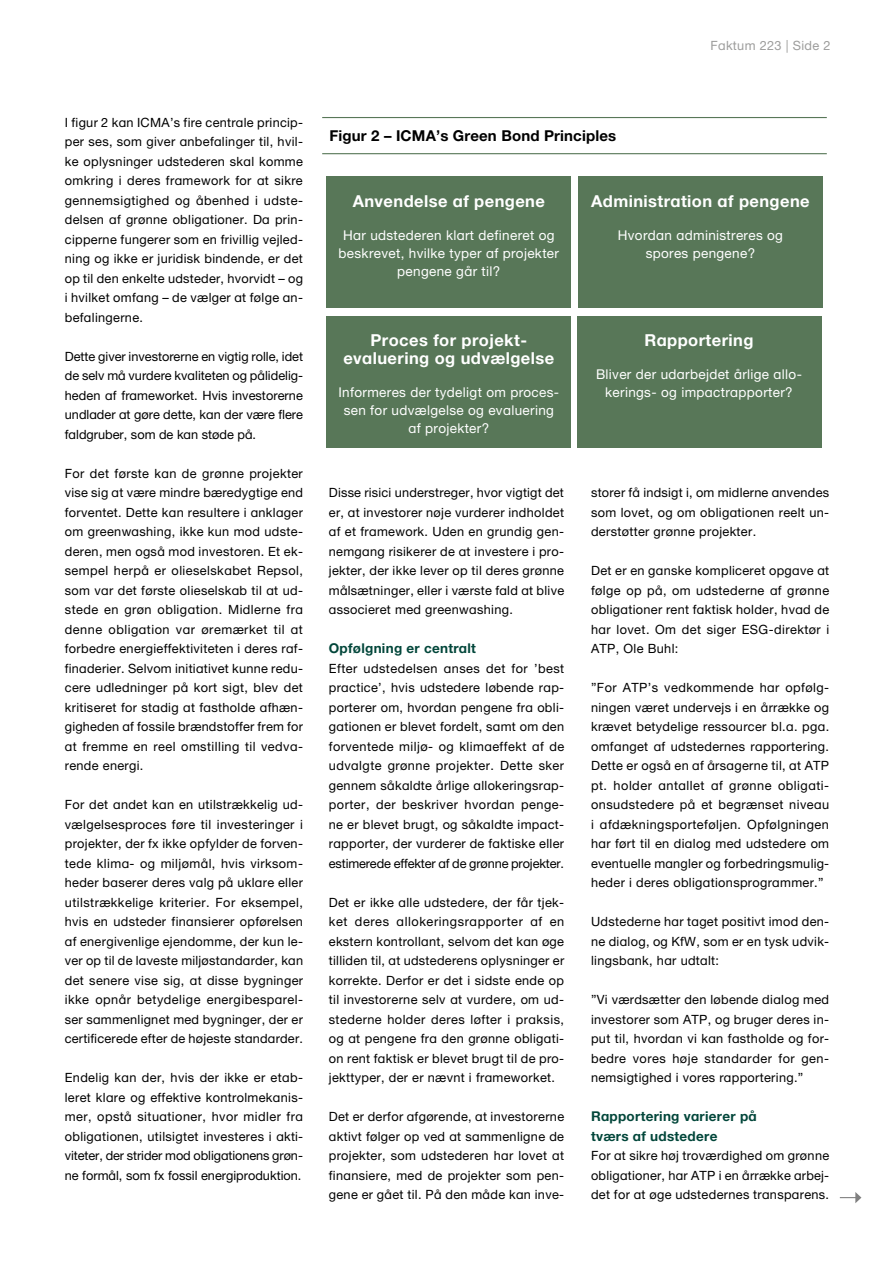
<style>
.page{position:relative;width:893px;height:1263px;background:#fff}
.page>*{position:absolute;margin:0;border:0;box-sizing:border-box;transform-origin:0 0}
.Faktum_Brød{font:700 16.5px/18px "Helvetica Neue ATP Body";letter-spacing:.025em;color:#fff;text-align:center}
.t1{font:700 15px "Helvetica Neue ATP Body";letter-spacing:.01em;color:#000}
.Faktum_Brød-2{font:13.5px/18px "Helvetica Neue ATP Body";letter-spacing:.025em;color:#fff;text-align:center}
.Mellemrubrik_H3{font:700 13.5px/19.5px "Helvetica Neue ATP Body";letter-spacing:.02em;color:#02463a}
.Faktum_Brød-3{font:12.75px/19.5px "Helvetica Neue ATP Body";letter-spacing:.025em;color:#000;text-align:justify}
.t2{font:12.75px "Helvetica Neue ATP Body";letter-spacing:.025em;color:#9d9d9c}
</style>
<div class="page">
<svg style="left:840px;top:1192px;width:21px;height:11px"></svg>
<hr style="left:322px;top:117px;width:505px;height:1px;background:#587758">
<hr style="left:322px;top:153px;width:505px;height:1px;background:#587758">
<div style="left:327px;top:176px;width:244px;height:132px;background:#587758"></div>
<div style="left:327px;top:316px;width:244px;height:132px;background:#587758"></div>
<div style="left:577px;top:316px;width:244px;height:132px;background:#587758"></div>
<div style="left:578px;top:176px;width:244px;height:132px;background:#587758"></div>
<p class="t2" style="left:710px;top:37px;width:122px">Faktum 223 | Side 2</p>
<p class="Faktum_Brød-3" style="left:65px;top:112px;width:240px">I figur 2 kan ICMA’s fire centrale princip&shy;per ses, som giver anbefalinger til, hvil&shy;ke oplysninger udstederen skal komme omkring i deres framework for at sikre gennemsigtighed og åbenhed i udste&shy;delsen af grønne obligationer. Da prin&shy;cipperne fungerer som en frivillig vejled&shy;ning og ikke er juridisk bindende, er det op til den enkelte udsteder, hvorvidt – og i hvilket omfang – de vælger at følge an&shy;befalingerne.</p>
<p class="Faktum_Brød-3" style="left:65px;top:346px;width:240px">Dette giver investorerne en vigtig rolle, idet de selv må vurdere kvaliteten og pålidelig&shy;heden af frameworket. Hvis investorerne undlader at gøre dette, kan der være flere faldgruber, som de kan støde på.</p>
<p class="Faktum_Brød-3" style="left:65px;top:463px;width:240px">For det første kan de grønne projekter vise sig at være mindre bæredygtige end forventet. Dette kan resultere i anklager om greenwashing, ikke kun mod udste&shy;deren, men også mod investoren. Et ek&shy;sempel herpå er olieselskabet Repsol, som var det første olieselskab til at ud&shy;stede en grøn obligation. Midlerne fra denne obligation var øremærket til at forbedre energieffektiviteten i deres raf&shy;finaderier. Selvom initiativet kunne redu&shy;cere udledninger på kort sigt, blev det kritiseret for stadig at fastholde afhæn&shy;gigheden af fossile brændstoffer frem for at fremme en reel omstilling til vedva&shy;rende energi.</p>
<p class="Faktum_Brød-3" style="left:65px;top:795px;width:240px">For det andet kan en utilstrækkelig ud&shy;vælgelsesproces føre til investeringer i projekter, der fx ikke opfylder de forven&shy;tede klima- og miljømål, hvis virksom&shy;heder baserer deres valg på uklare eller utilstrækkelige kriterier. For eksempel, hvis en udsteder finansierer opførelsen af energivenlige ejendomme, der kun le&shy;ver op til de laveste miljøstandarder, kan det senere vise sig, at disse bygninger ikke opnår betydelige energibesparel&shy;ser sammenlignet med bygninger, der er certificerede efter de højeste standarder.</p>
<p class="Faktum_Brød-3" style="left:65px;top:1068px;width:240px">Endelig kan der, hvis der ikke er etab&shy;leret klare og effektive kontrolmekanis&shy;mer, opstå situationer, hvor midler fra obligationen, utilsigtet investeres i akti&shy;viteter, der strider mod obligationens grøn&shy;ne formål, som fx fossil energiproduktion.</p>
<p class="t1" style="left:330px;top:126px;width:288px">Figur 2 – ICMA’s Green Bond Principles</p>
<p class="Faktum_Brød" style="left:353px;top:191px;width:194px">Anvendelse af pengene</p>
<p class="Faktum_Brød-2" style="left:339px;top:226px;width:222px">Har udstederen klart defineret og beskrevet, hvilke typer af projekter pengene går til?</p>
<p class="Faktum_Brød" style="left:343px;top:331px;width:212px">Proces for projekt&shy;evaluering og udvælgelse</p>
<p class="Faktum_Brød-2" style="left:338px;top:383px;width:222px">Informeres der tydeligt om proces&shy;sen for udvælgelse og evaluering af projekter?</p>
<p class="Faktum_Brød-3" style="left:329px;top:483px;width:237px">Disse risici understreger, hvor vigtigt det er, at investorer nøje vurderer indholdet af et framework. Uden en grundig gen&shy;nemgang risikerer de at investere i pro&shy;jekter, der ikke lever op til deres grønne målsætninger, eller i værste fald at blive associeret med greenwashing.</p>
<h3 class="Mellemrubrik_H3" style="left:329px;top:638px;width:149px">Opfølgning er centralt</h3>
<p class="Faktum_Brød-3" style="left:329px;top:658px;width:237px">Efter udstedelsen anses det for ’best practice’, hvis udstedere løbende rap&shy;porterer om, hvordan pengene fra obli&shy;gationen er blevet fordelt, samt om den forventede miljø- og klimaeffekt af de udvalgte grønne projekter. Dette sker gennem såkaldte årlige allokeringsrap&shy;porter, der beskriver hvordan penge&shy;ne er blevet brugt, og såkaldte impact&shy;rapporter, der vurderer de faktiske eller estimerede effekter af de grønne projekter.</p>
<p class="Faktum_Brød-3" style="left:329px;top:892px;width:237px">Det er ikke alle udstedere, der får tjek&shy;ket deres allokeringsrapporter af en ekstern kontrollant, selvom det kan øge tilliden til, at udstederens oplysninger er korrekte. Derfor er det i sidste ende op til investorerne selv at vurdere, om ud&shy;stederne holder deres løfter i praksis, og at pengene fra den grønne obligati&shy;on rent faktisk er blevet brugt til de pro&shy;jekttyper, der er nævnt i frameworket.</p>
<p class="Faktum_Brød-3" style="left:329px;top:1107px;width:237px">Det er derfor afgørende, at investorerne aktivt følger op ved at sammenligne de projekter, som udstederen har lovet at finansiere, med de projekter som pen&shy;gene er gået til. På den måde kan inve-</p>
<p class="Faktum_Brød" style="left:591px;top:191px;width:220px">Administration af pengene</p>
<p class="Faktum_Brød-2" style="left:618px;top:226px;width:167px">Hvordan administreres og spores pengene?</p>
<p class="Faktum_Brød" style="left:644px;top:331px;width:111px">Rapportering</p>
<p class="Faktum_Brød-2" style="left:596px;top:365px;width:207px">Bliver der udarbejdet årlige allo&shy;kerings- og impactrapporter?</p>
<p class="Faktum_Brød-3" style="left:591px;top:483px;width:240px">storer få indsigt i, om midlerne anvendes som lovet, og om obligationen reelt un&shy;derstøtter grønne projekter.</p>
<p class="Faktum_Brød-3" style="left:591px;top:561px;width:240px">Det er en ganske kompliceret opgave at følge op på, om udstederne af grønne obligationer rent faktisk holder, hvad de har lovet. Om det siger ESG-direktør i ATP, Ole Buhl:</p>
<p class="Faktum_Brød-3" style="left:591px;top:678px;width:240px">”For ATP’s vedkommende har opfølg&shy;ningen været undervejs i en årrække og krævet betydelige ressourcer bl.a. pga. omfanget af udstedernes rapportering.<br>Dette er også en af årsagerne til, at ATP pt. holder antallet af grønne obligati&shy;onsudstedere på et begrænset niveau i afdækningsporteføljen. Opfølgningen har ført til en dialog med udstedere om eventuelle mangler og forbedringsmulig&shy;heder i deres obligationsprogrammer.”</p>
<p class="Faktum_Brød-3" style="left:591px;top:912px;width:240px">Udstederne har taget positivt imod den&shy;ne dialog, og KfW, som er en tysk udvik&shy;lingsbank, har udtalt:</p>
<p class="Faktum_Brød-3" style="left:591px;top:990px;width:240px">”Vi værdsætter den løbende dialog med investorer som ATP, og bruger deres in&shy;put til, hvordan vi kan fastholde og for&shy;bedre vores høje standarder for gen&shy;nemsigtighed i vores rapportering.”</p>
<h3 class="Mellemrubrik_H3" style="left:591px;top:1106px;width:167px">Rapportering varierer på tværs af udstedere</h3>
<p class="Faktum_Brød-3" style="left:591px;top:1146px;width:240px">For at sikre høj troværdighed om grønne obligationer, har ATP i en årrække arbej&shy;det for at øge udstedernes transparens.</p>
</div>
